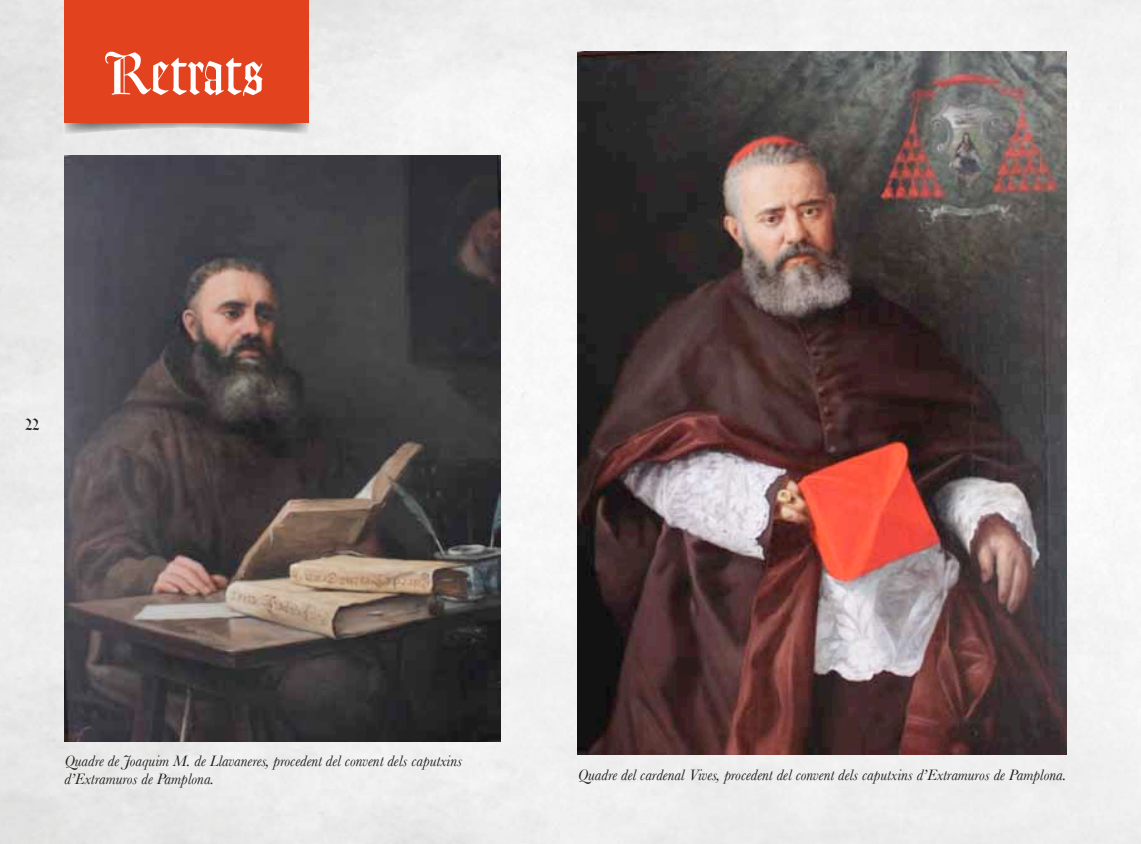
<style>
.page{position:relative;width:1141px;height:844px;background:#fff}
.page>*{position:absolute;margin:0;border:0;box-sizing:border-box;transform-origin:0 0}
.t1{font:57.75px "Goudy Text MT Std";color:#fff}
.t2{font:21px "Goudy Text MT Std";color:#1d1d1b}
.t3{font:italic 15.75px/18.9px "Baskerville";color:#1d1d1b}
</style>
<div class="page">
<img style="left:0;top:0;width:1141px;height:843px">
<svg style="left:64px;top:122px;width:245px;height:13px;background:#c7bbb8"></svg>
<div style="left:64px;top:0;width:245px;height:122px;background:#e3421f"></div>
<img style="left:578px;top:51px;width:489px;height:703px">
<img style="left:64px;top:155px;width:437px;height:586px">
<h1 class="t1" style="left:101px;top:41px;width:164px">Retrats</h1>
<h2 class="t2" style="left:25px;top:410px;width:15px">22</h2>
<p class="t3" style="left:64px;top:750px;width:399px">Quadre de Joaquim M. de Llavaneres, procedent del convent dels caputxins d’Extramuros de Pamplona.</p>
<p class="t3" style="left:578px;top:765px;width:490px">Quadre del cardenal Vives, procedent del convent dels caputxins d’Extramuros de Pamplona.</p>
</div>
